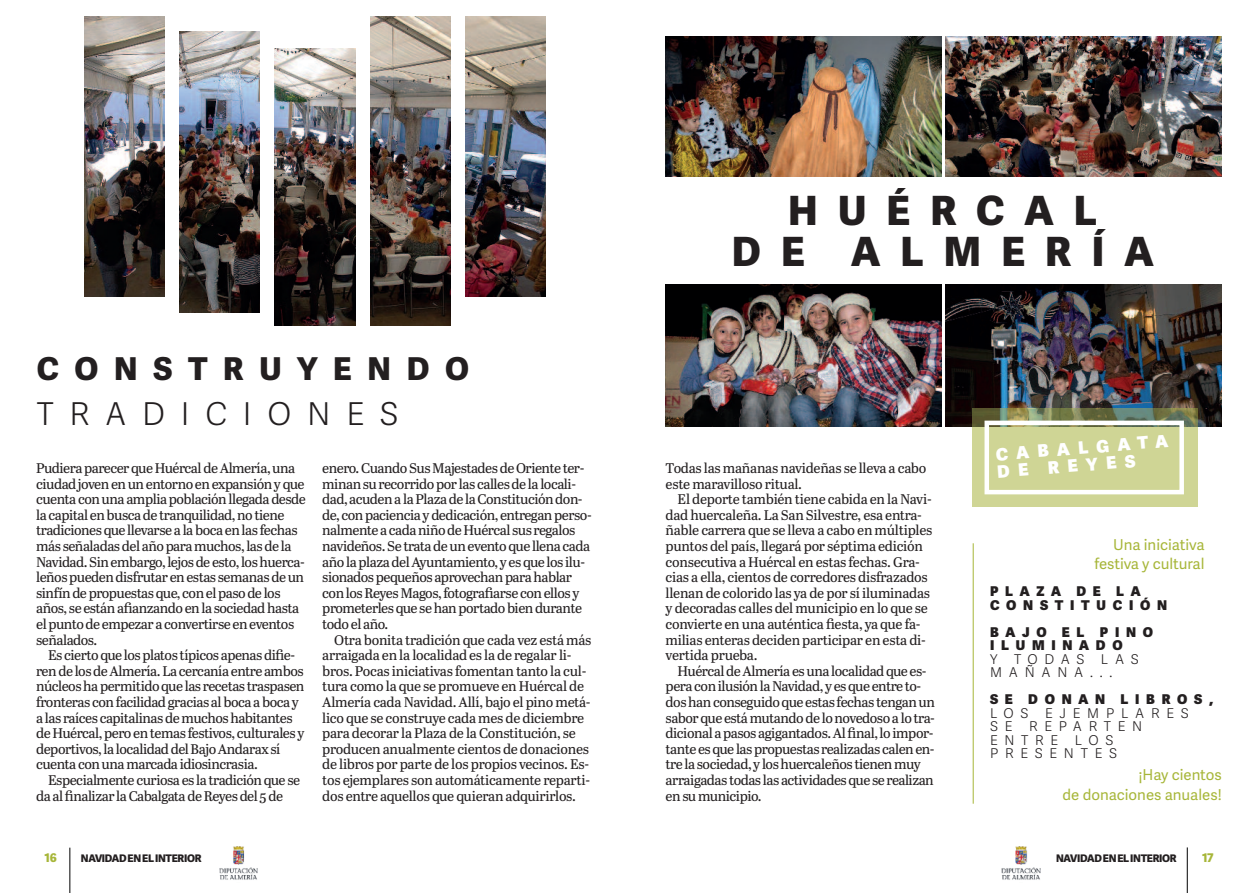
<style>
.page{position:relative;width:1259px;height:893px;background:#fff}
.page>*{position:absolute;margin:0;border:0;box-sizing:border-box;transform-origin:0 0}
.t1{font:800 40.35px/41px "Adelle Sans Basic";letter-spacing:.5em;color:#231f20;text-align:center}
.t2{font:800 31.5px "Adelle Sans Basic";letter-spacing:.5em;color:#231f20}
.t3{font:300 31.5px "Adelle Sans Basic";letter-spacing:.5em;color:#231f20}
.t4{font:800 17.25px/17.1px "Adelle Sans Basic";color:#fff}
.t5{font:15px/19.5px "Adelle Sans Basic";color:#a7b639;text-align:right}
.t6{font:13.95px/15.6px "Abril Text";letter-spacing:-.035em;color:#231f20}
.t7{font:300 13.5px/13.5px "Adelle Sans Basic";letter-spacing:.5em;color:#231f20}
.t8{font:800 13.5px/13.5px "Adelle Sans Basic";letter-spacing:.5em;color:#231f20}
.t9{font:800 12px "Adelle Sans Basic";color:#a7b639}
.t10{font:800 10.5px "Adelle Sans Basic";letter-spacing:-.03em;color:#231f20}
</style>
<div class="page">
<hr style="left:1187px;top:847px;width:1px;height:46px;background:#000">
<img style="left:1001px;top:846px;width:39px;height:34px">
<hr style="left:70px;top:848px;width:1px;height:45px;background:#000">
<img style="left:219px;top:846px;width:38px;height:34px">
<hr style="left:973px;top:543px;width:1px;height:261px;background:#a7b639">
<img style="left:665px;top:284px;width:277px;height:142px">
<img style="left:179px;top:32px;width:81px;height:280px">
<img style="left:945px;top:36px;width:276px;height:141px">
<img style="left:665px;top:36px;width:277px;height:140px">
<img style="left:945px;top:284px;width:276px;height:142px">
<img style="left:84px;top:17px;width:80px;height:280px">
<img style="left:275px;top:49px;width:80px;height:277px">
<img style="left:370px;top:17px;width:80px;height:309px">
<img style="left:465px;top:17px;width:81px;height:280px">
<div style="left:972px;top:426px;width:225px;height:81px;background:#cfd595"></div>
<img style="left:972px;top:408px;width:225px;height:18px">
<div style="left:984px;top:421px;width:200px;height:73px;border:4px solid #fff"></div>
<h2 class="t2" style="left:37px;top:357px;width:434px">CONSTRUYENDO</h2>
<h2 class="t3" style="left:37px;top:402px;width:363px">TRADICIONES</h2>
<p class="t6" style="left:36px;top:462px;width:271px">Pudiera parecer queHuércaldeAlmería,una ciudadjoven en un entornoenexpansión y que cuentacon una ampliapoblaciónllegada desde la capitalenbuscade tranquilidad,notiene tradiciones quellevarseala boca enlas fechas más señaladas del año para muchos,lasde la Navidad. Sin embargo,lejos deesto,los huerca&shy;leños puedendisfrutarenestas semanas de un sinfín depropuestasque,conel pasodelos años, se están afianzandoen lasociedad hasta el punto de empezar aconvertirseeneventos señalados.</p>
<p class="t6" style="left:36px;top:649px;width:270px;text-indent:12px">Es ciertoque los platos típicosapenasdifie&shy;ren delosdeAlmería.Lacercaníaentreambos núcleos hapermitidoquelas recetas traspasen fronteras confacilidadgraciasal bocaaboca y a las raíces capitalinasde muchoshabitantes deHuércal, peroentemas festivos,culturales y deportivos,lalocalidaddelBajoAndarax sí cuentacon una marcadaidiosincrasia.</p>
<p class="t6" style="left:36px;top:774px;width:265px;text-indent:12px">Especialmentecuriosa es latradiciónquese da al finalizar la CabalgatadeReyesdel5 de</p>
<p class="t6" style="left:322px;top:462px;width:271px">enero. CuandoSus MajestadesdeOrienteter&shy;minansu recorrido por las callesdelalocali&shy;dad,acuden alaPlaza de la Constitucióndon&shy;de,con paciencia y dedicación,entreganperso&shy;nalmente a cada niñode Huércal sus regalos navideños. Setrata deuneventoquellenacada año la plaza delAyuntamiento,yesquelos ilu&shy;sionados pequeñosaprovechanparahablar con los Reyes Magos,fotografiarseconellosy prometerlesquesehan portadobiendurante todo el año.</p>
<p class="t6" style="left:322px;top:633px;width:271px;text-indent:12px">Otra bonita tradición que cada vez está más arraigada en la localidad es la de regalar li&shy;bros. Pocas iniciativas fomentan tanto la cul&shy;tura como la que se promueve en Huércal de Almería cada Navidad. Allí, bajo el pino metá&shy;lico que se construye cada mes de diciembre para decorar la Plaza de la Constitución, se producen anualmente cientos de donaciones de libros por parte de los propios vecinos. Es&shy;tos ejemplares son automáticamente reparti&shy;dos entre aquellos que quieran adquirirlos.</p>
<h1 class="t1" style="left:732px;top:194px;width:423px">HUÉRCAL<br>DE ALMERÍA</h1>
<p class="t6" style="left:665px;top:462px;width:262px">Todas las mañanas navideñas se lleva a cabo este maravilloso ritual.</p>
<p class="t6" style="left:665px;top:493px;width:268px;text-indent:12px">El deporte también tiene cabida en la Navi&shy;dad huercaleña. La San Silvestre, esa entra&shy;ñable carrera que se lleva a cabo en múltiples puntos del país, llegará por séptima edición consecutiva a Huércal en estas fechas. Gra&shy;cias a ella, cientos de corredores disfrazados llenan de colorido las ya de por sí iluminadas y decoradas calles del municipio en lo que se convierte en una auténtica fiesta, ya que fa&shy;milias enteras deciden participar en esta di&shy;vertida prueba.</p>
<p class="t6" style="left:665px;top:664px;width:271px;text-indent:12px">HuércaldeAlmería esunalocalidad que es&shy;peraconilusiónlaNavidad,y esqueentreto&shy;doshanconseguidoqueestas fechas tengan un saborqueestámutando delo novedosoa lo tra&shy;dicionalapasosagigantados.Al final, lo impor&shy;tanteesquelaspropuestas realizadas calenen&shy;trelasociedad,yloshuercaleños tienen muy arraigadas todas lasactividadesqueserealizan en su municipio.</p>
<p class="t4" style="left:995px;top:448px;width:174px;rotate:-5deg">CABALGATA<br>DE REYES</p>
<p class="t5" style="left:1094px;top:536px;width:111px">Una iniciativa festiva y cultural</p>
<p class="t8" style="left:990px;top:586px;width:179px">PLAZA DE LA<br>CONSTITUCIÓN</p>
<p class="t8" style="left:990px;top:626px;width:165px">BAJO EL PINO<br>ILUMINADO</p>
<p class="t7" style="left:990px;top:653px;width:150px">Y TODAS LAS<br>MAÑANA...</p>
<p class="t8" style="left:990px;top:694px;width:225px">SE DONAN LIBROS,</p>
<p class="t7" style="left:990px;top:707px;width:200px">LOS EJEMPLARES<br>SE REPARTEN<br>ENTRE LOS<br>PRESENTES</p>
<p class="t5" style="left:1062px;top:766px;width:161px">¡Hay cientos<br>de donaciones anuales!</p>
<p class="t9" style="left:45px;top:853px;width:14px">16</p>
<p class="t10" style="left:81px;top:854px;width:122px">NAVIDADENELINTERIOR</p>
<p class="t10" style="left:1056px;top:854px;width:122px">NAVIDADENELINTERIOR</p>
<p class="t9" style="left:1202px;top:853px;width:13px">17</p>
</div>
